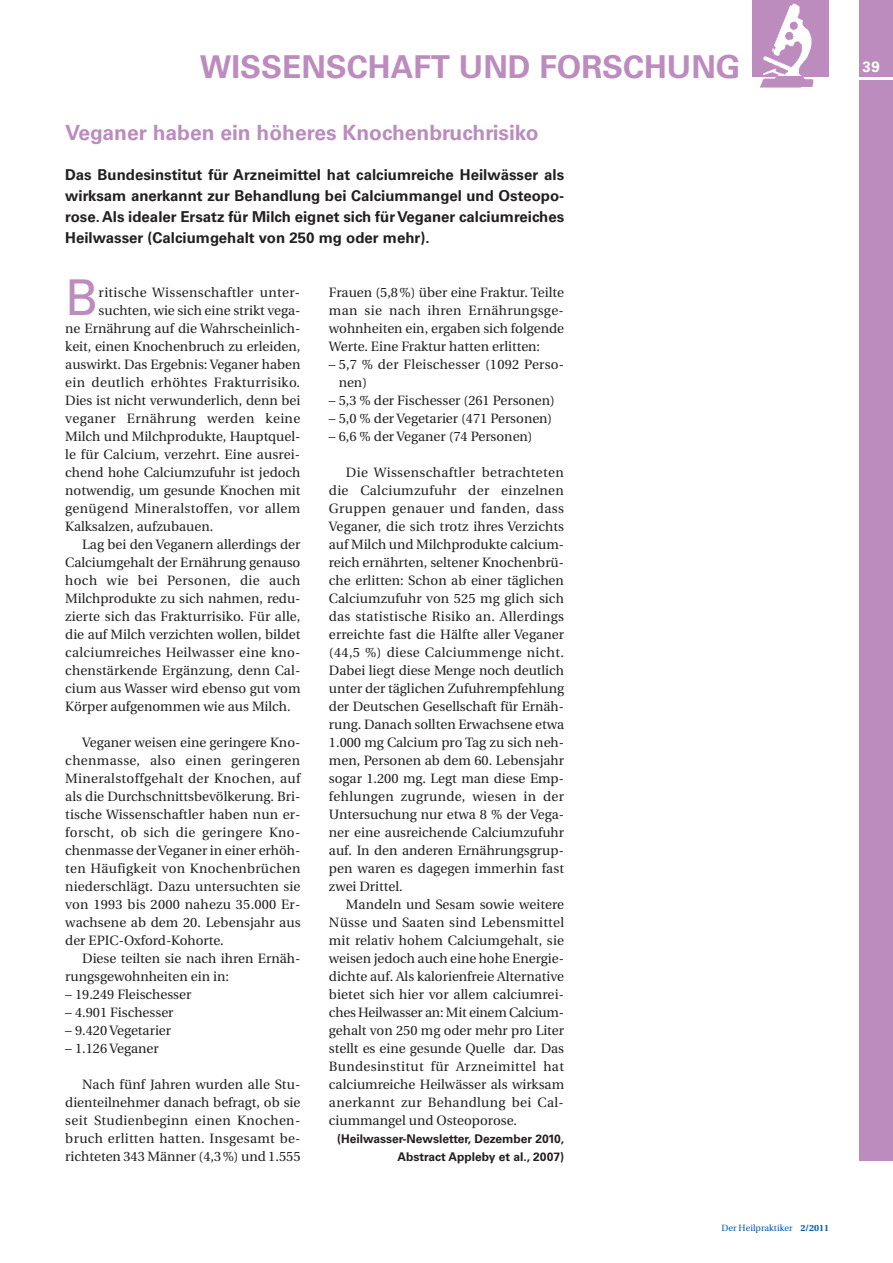
<style>
.page{position:relative;width:893px;height:1263px;background:#fff}
.page>*{position:absolute;margin:0;border:0;box-sizing:border-box;transform-origin:0 0}
.t1{font:49.35px "Univers LT";color:#bd8cbf}
.t2{font:700 31.5px "Univers LT";color:#bd8cbf}
.t3{font:700 21px "Univers LT";color:#bd8cbf}
.t4{font:700 15px/21px "Univers LT";color:#231f20;text-align:justify}
.t5{font:700 15px "Univers LT";color:#fff}
.t6{font:13.5px/18px "Utopia";color:#231f20;text-align:justify}
.t7{font:13.5px "Utopia";letter-spacing:.025em;color:#231f20}
.t8{font:13.5px/18px "Utopia";letter-spacing:.02em;color:#231f20}
.t9{font:700 12px/18px "Univers LT";color:#231f20;text-align:right}
.t10{font:9px "Utopia";color:#015aaa}
.s1{font-weight:700}
</style>
<div class="page">
<div style="left:859px;top:0;width:34px;height:77px;background:#bd8cbf"></div>
<div style="left:859px;top:81px;width:34px;height:1080px;background:#bd8cbf"></div>
<img style="left:753px;top:0;width:76px;height:88px">
<h2 class="t2" style="left:200px;top:55px;width:542px">WISSENSCHAFT UND FORSCHUNG</h2>
<p class="t5" style="left:863px;top:61px;width:19px">39</p>
<h3 class="t3" style="left:65px;top:125px;width:475px">Veganer haben ein höheres Knochenbruchrisiko</h3>
<p class="t4" style="left:65px;top:166px;width:500px">Das Bundesinstitut für Arzneimittel hat calciumreiche Heilwässer als wirksam anerkannt zur Behandlung bei Calciummangel und Osteopo&shy;rose. Als idealer Ersatz für Milch eignet sich für Veganer calciumreiches Heilwasser (Calciumgehalt von 250 mg oder mehr).</p>
<h1 class="t1" style="left:65px;top:279px;width:34px">B</h1>
<p class="t7" style="left:99px;top:287px;width:203px">ritische Wissenschaftler unter-</p>
<p class="t6" style="left:99px;top:302px;width:203px">suchten, wie sich eine strikt vega-</p>
<p class="t6" style="left:65px;top:320px;width:237px">ne Ernährung auf die Wahrscheinlich-</p>
<p class="t6" style="left:65px;top:338px;width:237px">keit, einen Knochenbruch zu erleiden,</p>
<p class="t6" style="left:65px;top:356px;width:237px">auswirkt. Das Ergebnis: Veganer haben</p>
<p class="t7" style="left:65px;top:377px;width:236px">ein deutlich erhöhtes Frakturrisiko.</p>
<p class="t6" style="left:65px;top:392px;width:237px">Dies ist nicht verwunderlich, denn bei</p>
<p class="t7" style="left:65px;top:413px;width:236px">veganer Ernährung werden keine</p>
<p class="t6" style="left:65px;top:428px;width:237px">Milch und Milchprodukte, Hauptquel-</p>
<p class="t6" style="left:65px;top:446px;width:236px">le für Calcium, verzehrt. Eine ausrei-</p>
<p class="t6" style="left:65px;top:464px;width:237px">chend hohe Calciumzufuhr ist jedoch</p>
<p class="t6" style="left:65px;top:482px;width:237px">notwendig, um gesunde Knochen mit</p>
<p class="t7" style="left:65px;top:503px;width:236px">genügend Mineralstoffen, vor allem</p>
<p class="t6" style="left:65px;top:518px;width:150px">Kalksalzen, aufzubauen.</p>
<p class="t6" style="left:82px;top:536px;width:220px">Lag bei den Veganern allerdings der</p>
<p class="t6" style="left:65px;top:554px;width:237px">Calciumgehalt der Ernährung genauso</p>
<p class="t7" style="left:65px;top:575px;width:236px">hoch wie bei Personen, die auch</p>
<p class="t6" style="left:65px;top:590px;width:237px">Milchprodukte zu sich nahmen, redu-</p>
<p class="t6" style="left:65px;top:608px;width:236px">zierte sich das Frakturrisiko. Für alle,</p>
<p class="t6" style="left:65px;top:626px;width:237px">die auf Milch verzichten wollen, bildet</p>
<p class="t8" style="left:65px;top:644px;width:237px">calciumreiches Heilwasser eine kno-</p>
<p class="t6" style="left:65px;top:662px;width:237px">chenstärkende Ergänzung, denn Cal-</p>
<p class="t6" style="left:65px;top:680px;width:237px">cium aus Wasser wird ebenso gut vom</p>
<p class="t6" style="left:65px;top:698px;width:227px">Körper aufgenommen wie aus Milch.</p>
<p class="t6" style="left:65px;top:734px;width:237px;text-indent:17px">Veganer weisen eine geringere Kno&shy;chenmasse, also einen geringeren Mineralstoffgehalt der Knochen, auf als die Durchschnittsbevölkerung. Bri&shy;tische Wissenschaftler haben nun er&shy;forscht, ob sich die geringere Kno&shy;chenmasse der Veganer in einer erhöh&shy;ten Häufigkeit von Knochenbrüchen niederschlägt. Dazu untersuchten sie von 1993 bis 2000 nahezu 35.000 Er&shy;wachsene ab dem 20. Lebensjahr aus der EPIC-Oxford-Kohorte.</p>
<p class="t6" style="left:65px;top:950px;width:237px;text-indent:17px">Diese teilten sie nach ihren Ernäh&shy;rungsgewohnheiten ein in:</p>
<p class="t6" style="left:65px;top:986px;width:128px">– 19.249 Fleischesser</p>
<p class="t6" style="left:65px;top:1004px;width:110px">– 4.901 Fischesser</p>
<p class="t6" style="left:65px;top:1022px;width:107px">– 9.420 Vegetarier</p>
<p class="t6" style="left:65px;top:1040px;width:95px">– 1.126 Veganer</p>
<p class="t6" style="left:65px;top:1076px;width:237px;text-indent:17px">Nach fünf Jahren wurden alle Stu&shy;dienteilnehmer danach befragt, ob sie seit Studienbeginn einen Knochen&shy;bruch erlitten hatten. Insgesamt be&shy;richteten 343 Männer (4,3%) und 1.555</p>
<p class="t6" style="left:329px;top:284px;width:237px">Frauen (5,8%) über eine Fraktur. Teilte man sie nach ihren Ernährungsge&shy;wohnheiten ein, ergaben sich folgende Werte. Eine Fraktur hatten erlitten:</p>
<p class="t8" style="left:339px;top:356px;width:227px;text-indent:-10px">– 5,7 % der Fleischesser (1092 Perso&shy;nen)</p>
<p class="t6" style="left:329px;top:392px;width:227px">– 5,3 % der Fischesser (261 Personen)</p>
<p class="t6" style="left:329px;top:410px;width:225px">– 5,0 % der Vegetarier (471 Personen)</p>
<p class="t6" style="left:329px;top:428px;width:205px">– 6,6 % der Veganer (74 Personen)</p>
<p class="t6" style="left:329px;top:464px;width:237px;text-indent:17px">Die Wissenschaftler betrachteten die Calciumzufuhr der einzelnen Gruppen genauer und fanden, dass Veganer, die sich trotz ihres Verzichts auf Milch und Milchprodukte calcium&shy;reich ernährten, seltener Knochenbrü&shy;che erlitten: Schon ab einer täglichen Calciumzufuhr von 525 mg glich sich das statistische Risiko an. Allerdings erreichte fast die Hälfte aller Veganer (44,5 %) diese Calciummenge nicht.<br>Dabei liegt diese Menge noch deutlich unter der täglichen Zufuhrempfehlung der Deutschen Gesellschaft für Ernäh&shy;rung. Danach sollten Erwachsene etwa 1.000 mg Calcium pro Tag zu sich neh&shy;men, Personen ab dem 60. Lebensjahr sogar 1.200 mg. Legt man diese Emp&shy;fehlungen zugrunde, wiesen in der Untersuchung nur etwa 8 % der Vega&shy;ner eine ausreichende Calciumzufuhr auf. In den anderen Ernährungsgrup&shy;pen waren es dagegen immerhin fast zwei Drittel.</p>
<p class="t6" style="left:329px;top:896px;width:237px;text-indent:17px">Mandeln und Sesam sowie weitere Nüsse und Saaten sind Lebensmittel mit relativ hohem Calciumgehalt, sie weisen jedoch auch eine hohe Energie&shy;dichte auf. Als kalorienfreie Alternative bietet sich hier vor allem calciumrei&shy;ches Heilwasser an: Mit einem Calcium&shy;gehalt von 250 mg oder mehr pro Liter stellt es eine gesunde Quelle dar. Das Bundesinstitut für Arzneimittel hat calciumreiche Heilwässer als wirksam anerkannt zur Behandlung bei Cal&shy;ciummangel und Osteoporose.</p>
<p class="t9" style="left:337px;top:1131px;width:229px">(Heilwasser-Newsletter, Dezember 2010,<br>Abstract Appleby et al., 2007)</p>
<p class="t10" style="left:721px;top:1225px;width:109px">Der Heilpraktiker <span class="s1">2/2011</span></p>
</div>
